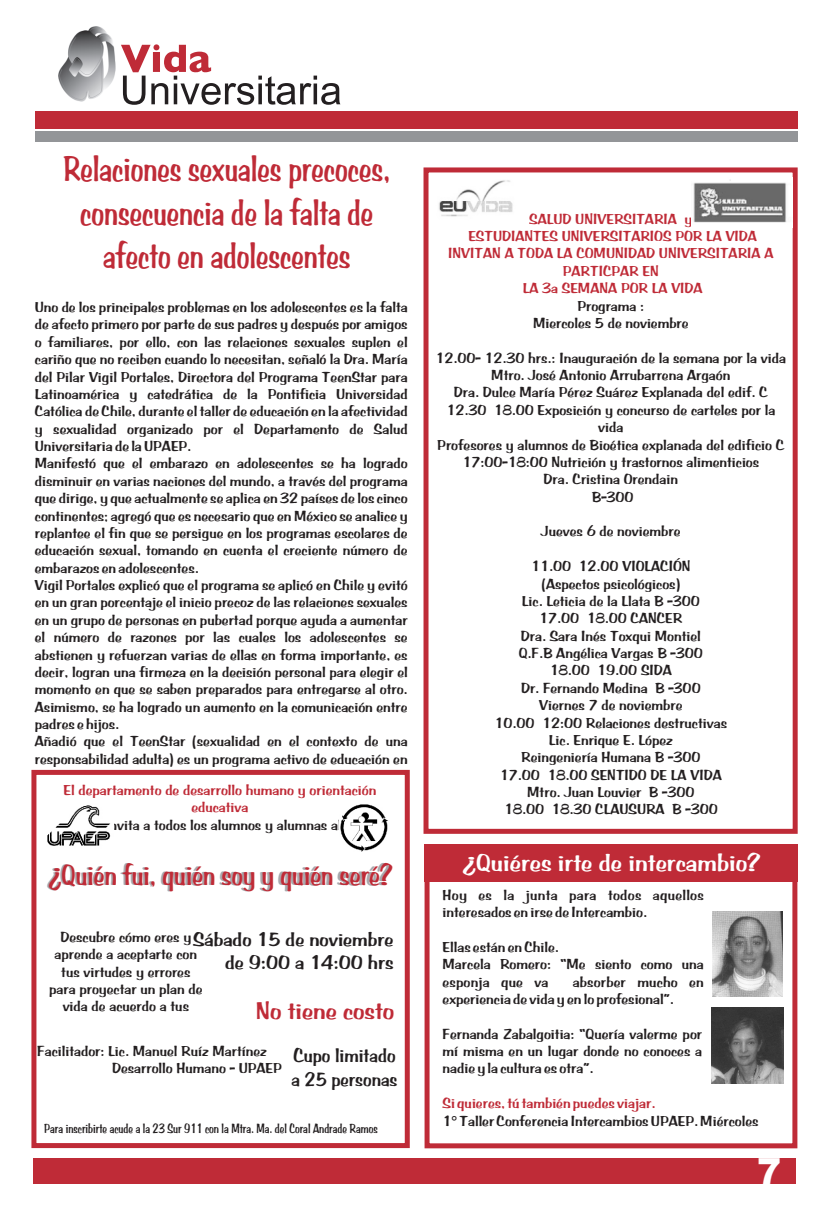
<style>
.page{position:relative;width:833px;height:1205px;background:#fff}
.page>*{position:absolute;margin:0;border:0;box-sizing:border-box;transform-origin:0 0}
.t1{font:37.5px/43.4px "BRADDON";color:#bf2b37;text-align:center;scale:.73 1}
.t2{font:900 36.12px "Arial";color:#fff}
.t3{font:30px "BRADDON";color:#bf2b37;scale:.8 1}
.t4{font:25px "BRADDON";color:#fff}
.t5{font:24.75px "BRADDON";color:#bf2b37}
.t6{font:20px/23.1px "BRADDON";color:#231f20;text-align:right}
.t7{font:20px/23.1px "BRADDON";color:#231f20;scale:.92 1}
.t8{font:15px/17.4px "BRADDON";color:#231f20}
.t9{font:15px/17.4px "BRADDON";color:#bf2b37;text-align:center}
.t10{font:13.75px "BRADDON";color:#231f20;scale:.74 1}
</style>
<div class="page">
<div style="left:33px;top:1158px;width:762px;height:26px;background:#bf2b37"></div>
<div style="left:35px;top:111px;width:762px;height:18px;background:#bf2b37"></div>
<div style="left:35px;top:131px;width:762px;height:11px;background:#939598"></div>
<img style="left:59px;top:26px;width:57px;height:75px">
<svg style="left:121px;top:44px;width:219px;height:61px"></svg>
<img style="left:711px;top:1007px;width:72px;height:77px">
<div style="left:424px;top:872px;width:373px;height:276px;border:5px solid #bf2b37"></div>
<div style="left:424px;top:844px;width:373px;height:38px;background:#bf2b37"></div>
<img style="left:713px;top:911px;width:69px;height:85px">
<div style="left:423px;top:167px;width:375px;height:667px;border:5px solid #bf2b37"></div>
<img style="left:439px;top:180px;width:74px;height:37px">
<img style="left:693px;top:179px;width:94px;height:44px">
<div style="left:31px;top:770px;width:379px;height:378px;border:5px solid #bf2b37"></div>
<img style="left:47px;top:805px;width:64px;height:41px">
<img style="left:340px;top:804px;width:48px;height:48px">
<h1 class="t1" style="left:63px;top:148px;width:450px">Relaciones sexuales precoces, consecuencia de la falta de afecto en adolescentes</h1>
<p class="t8" style="left:35px;top:299px;width:374px">Uno de los principales problemas en los adolescentes es la falta de afecto primero por parte de sus padres y después por amigos o familiares, por ello, con las relaciones sexuales suplen el cariño que no reciben cuando lo necesitan, señaló la Dra. María del Pilar Vigil Portales, Directora del Programa TeenStar para Latinoamérica y catedrática de la Pontificia Universidad Católica de Chile, durante el taller de educación en la afectividad y sexualidad organizado por el Departamento de Salud Universitaria de la UPAEP.<br>Manifestó que el embarazo en adolescentes se ha logrado disminuir en varias naciones del mundo, a través del programa que dirige, y que actualmente se aplica en 32 países de los cinco continentes; agregó que es necesario que en México se analice y replantee el fin que se persigue en los programas escolares de educación sexual, tomando en cuenta el creciente número de embarazos en adolescentes.<br>Vigil Portales explicó que el programa se aplicó en Chile y evitó en un gran porcentaje el inicio precoz de las relaciones sexuales en un grupo de personas en pubertad porque ayuda a aumentar el número de razones por las cuales los adolescentes se abstienen y refuerzan varias de ellas en forma importante, es decir, logran una firmeza en la decisión personal para elegir el momento en que se saben preparados para entregarse al otro.<br>Asimismo, se ha logrado un aumento en la comunicación entre padres e hijos.<br>Añadió que el TeenStar (sexualidad en el contexto de una responsabilidad adulta) es un programa activo de educación en</p>
<p class="t9" style="left:64px;top:782px;width:314px">El departamento de desarrollo humano y orientación educativa</p>
<p class="t8" style="left:105px;top:817px;width:238px">Invita a todos los alumnos y alumnas al</p>
<h3 class="t3" style="left:48px;top:857px;width:432px">¿Quién fui, quién soy y quién seré?</h3>
<p class="t8" style="left:49px;top:928px;width:155px;text-align:center">Descubre cómo eres y aprende a aceptarte con tus virtudes y errores para proyectar un plan de vida de acuerdo a tus</p>
<h3 class="t6" style="left:193px;top:929px;width:202px">Sábado 15 de noviembre de 9:00 a 14:00 hrs</h3>
<h3 class="t5" style="left:256px;top:996px;width:140px">No tiene costo</h3>
<p class="t8" style="left:112px;top:1043px;width:171px;text-indent:-75px">Facilitador: Lic. Manuel Ruíz Martínez<br>Desarrollo Humano - UPAEP</p>
<h3 class="t7" style="left:291px;top:1045px;width:117px">Cupo limitado a 25 personas</h3>
<p class="t10" style="left:44px;top:1120px;width:452px">Para inscribirte acude a la 23 Sur 911 con la Mtra. Ma. del Coral Andrade Ramos</p>
<p class="t9" style="left:448px;top:211px;width:327px">SALUD UNIVERSITARIA y<br>ESTUDIANTES UNIVERSITARIOS POR LA VIDA<br>INVITAN A TODA LA COMUNIDAD UNIVERSITARIA A<br>PARTICPAR EN<br>LA 3a SEMANA POR LA VIDA</p>
<p class="t8" style="left:533px;top:297px;width:157px;text-align:center">Programa :<br>Miercoles 5 de noviembre</p>
<p class="t8" style="left:435px;top:350px;width:352px;text-align:center">12.00- 12.30 hrs.: Inauguración de la semana por la vida Mtro. José Antonio Arrubarrena Argaón<br>Dra. Dulce María Pérez Suárez Explanada del edif. C 12.30 18.00 Exposición y concurso de carteles por la vida<br>Profesores y alumnos de Bioética explanada del edificio C 17:00-18:00 Nutrición y trastornos alimenticios<br>Dra. Cristina Orendain<br>B-300</p>
<p class="t8" style="left:541px;top:523px;width:141px">Jueves 6 de noviembre</p>
<p class="t8" style="left:494px;top:558px;width:234px;text-align:center">11.00 12.00 VIOLACIÓN<br>(Aspectos psicológicos)<br>Lic. Leticia de la Llata B -300<br>17.00 18.00 CANCER<br>Dra. Sara Inés Toxqui Montiel<br>Q.F.B Angélica Vargas B -300<br>18.00 19.00 SIDA<br>Dr. Fernando Medina B -300<br>Viernes 7 de noviembre<br>10.00 12:00 Relaciones destructivas<br>Lic. Enrique E. López<br>Reingeniería Humana B -300<br>17.00 18.00 SENTIDO DE LA VIDA<br>Mtro. Juan Louvier B -300<br>18.00 18.30 CLAUSURA B -300</p>
<h3 class="t4" style="left:463px;top:848px;width:300px">¿Quiéres irte de intercambio?</h3>
<p class="t8" style="left:443px;top:886px;width:263px">Hoy es la junta para todos aquellos interesados en irse de Intercambio.</p>
<p class="t8" style="left:443px;top:939px;width:263px">Ellas están en Chile.<br>Marcela Romero: “Me siento como una esponja que va</p>
<p class="t8" style="left:443px;top:973px;width:263px;text-indent:130px">absorber mucho en experiencia de vida y en lo profesional”.</p>
<p class="t8" style="left:443px;top:1025px;width:261px;text-align:justify">Fernanda Zabalgoitia: “Quería valerme por mí misma en un lugar donde no conoces a nadie y la cultura es otra”.</p>
<p class="t8" style="left:443px;top:1112px;width:317px">1° Taller Conferencia Intercambios UPAEP. Miércoles</p>
<p class="t9" style="left:443px;top:1095px;width:214px">Si quieres, tú también puedes viajar.</p>
<h2 class="t2" style="left:757px;top:1158px;width:26px">7</h2>
</div>
